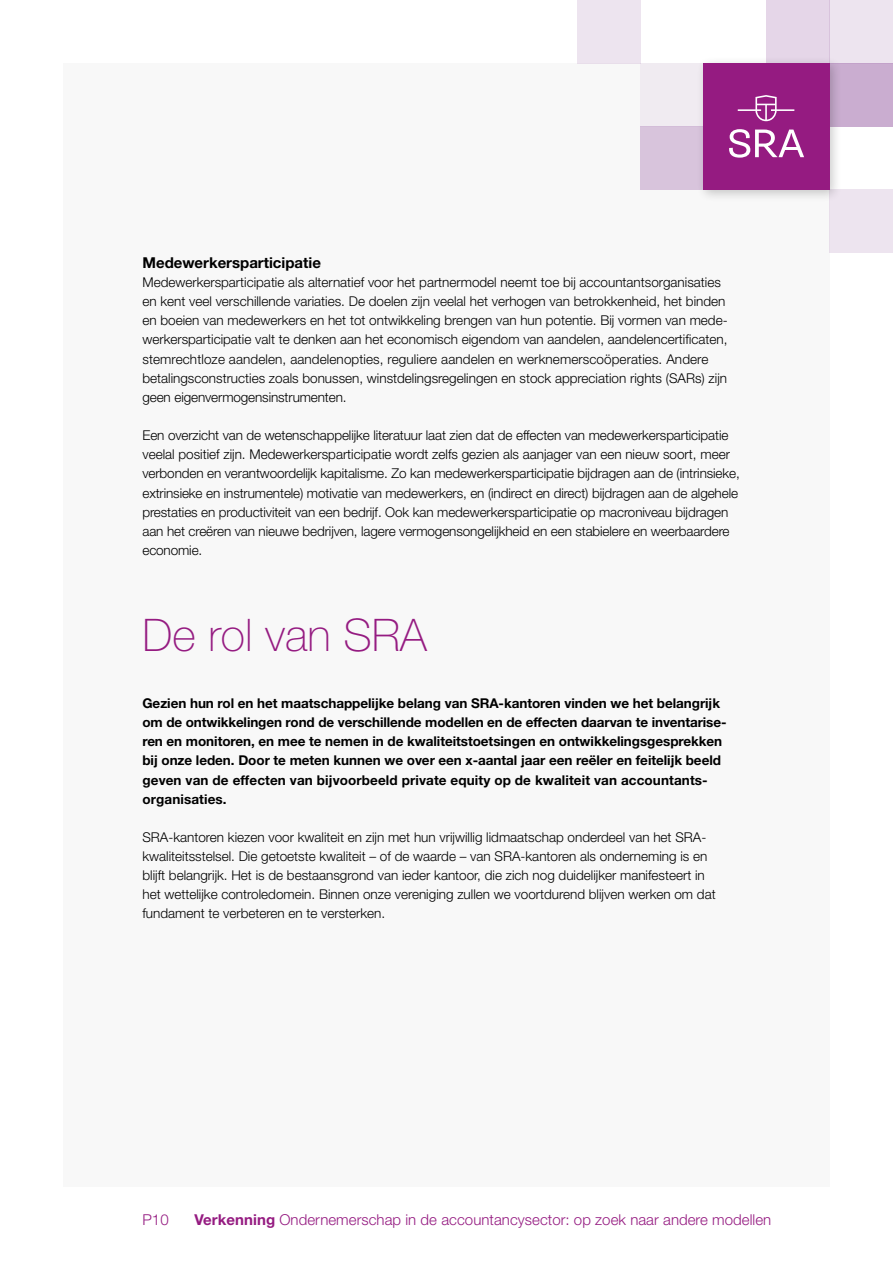
<style>
.page{position:relative;width:893px;height:1263px;background:#fff}
.page>*{position:absolute;margin:0;border:0;box-sizing:border-box;transform-origin:0 0}
.t1{font:100 45px "Helvetica Neue LT Std";color:#951b81}
.t2{font:300 15px "Helvetica Neue LT Std";letter-spacing:.005em;color:#951b81}
.t3{font:700 15px "Helvetica Neue LT Std";color:#000}
.t4{font:300 13.5px/19.2px "Helvetica Neue LT Std";color:#000}
.t5{font:700 13.5px/19.2px "Helvetica Neue LT Std";letter-spacing:-.005em;color:#000}
.s1{font-weight:700}
</style>
<div class="page">
<div style="left:63px;top:63px;width:767px;height:1123px;background:#f8f8f8"></div>
<div style="left:830px;top:0;width:63px;height:63px;background:#ede4ef"></div>
<div style="left:767px;top:0;width:63px;height:63px;background:#e5d6e8"></div>
<div style="left:640px;top:63px;width:63px;height:63px;background:#f0ebf1"></div>
<div style="left:830px;top:189px;width:63px;height:64px;background:#ede4ef"></div>
<div style="left:830px;top:63px;width:63px;height:63px;background:#caadd0"></div>
<div style="left:577px;top:0;width:63px;height:63px;background:#ede4ef"></div>
<div style="left:640px;top:126px;width:63px;height:63px;background:#d8c4dc"></div>
<div style="left:697px;top:56px;width:146px;height:147px;background:#000;opacity:.2"></div>
<div style="left:703px;top:63px;width:127px;height:126px;background:#951b81"></div>
<svg style="left:738px;top:95px;width:56px;height:26px"></svg>
<svg style="left:729px;top:129px;width:75px;height:29px"></svg>
<p class="t3" style="left:142px;top:253px;width:180px">Medewerkersparticipatie</p>
<p class="t4" style="left:142px;top:272px;width:587px">Medewerkersparticipatie als alternatief voor het partnermodel neemt toe bij accountantsorganisaties en kent veel verschillende variaties. De doelen zijn veelal het verhogen van betrokkenheid, het binden en boeien van medewerkers en het tot ontwikkeling brengen van hun potentie. Bij vormen van mede&shy;werkersparticipatie valt te denken aan het economisch eigendom van aandelen, aandelencertificaten, stemrechtloze aandelen, aandelenopties, reguliere aandelen en werknemerscoöperaties. Andere betalingsconstructies zoals bonussen, winstdelingsregelingen en stock appreciation rights (SARs) zijn geen eigenvermogensinstrumenten.</p>
<p class="t4" style="left:142px;top:425px;width:599px">Een overzicht van de wetenschappelijke literatuur laat zien dat de effecten van medewerkersparticipatie veelal positief zijn. Medewerkersparticipatie wordt zelfs gezien als aanjager van een nieuw soort, meer verbonden en verantwoordelijk kapitalisme. Zo kan medewerkersparticipatie bijdragen aan de (intrinsieke, extrinsieke en instrumentele) motivatie van medewerkers, en (indirect en direct) bijdragen aan de algehele prestaties en productiviteit van een bedrijf. Ook kan medewerkersparticipatie op macroniveau bijdragen aan het creëren van nieuwe bedrijven, lagere vermogensongelijkheid en een stabielere en weerbaardere economie.</p>
<h1 class="t1" style="left:142px;top:609px;width:286px">De rol van SRA</h1>
<p class="t5" style="left:142px;top:693px;width:586px">Gezien hun rol en het maatschappelijke belang van SRA-kantoren vinden we het belangrijk om de ontwikkelingen rond de verschillende modellen en de effecten daarvan te inventarise&shy;ren en monitoren, en mee te nemen in de kwaliteitstoetsingen en ontwikkelingsgesprekken bij onze leden. Door te meten kunnen we over een x-aantal jaar een reëler en feitelijk beeld geven van de effecten van bijvoorbeeld private equity op de kwaliteit van accountants&shy;organisaties.</p>
<p class="t4" style="left:142px;top:827px;width:575px">SRA-kantoren kiezen voor kwaliteit en zijn met hun vrijwillig lidmaatschap onderdeel van het SRA&shy;kwaliteitsstelsel. Die getoetste kwaliteit – of de waarde – van SRA-kantoren als onderneming is en blijft belangrijk. Het is de bestaansgrond van ieder kantoor, die zich nog duidelijker manifesteert in het wettelijke controledomein. Binnen onze vereniging zullen we voortdurend blijven werken om dat fundament te verbeteren en te versterken.</p>
<p class="t2" style="left:142px;top:1210px;width:28px">P10</p>
<p class="t2" style="left:195px;top:1210px;width:578px"><span class="s1">Verkenning</span> Ondernemerschap in de accountancysector: op zoek naar andere modellen</p>
</div>
